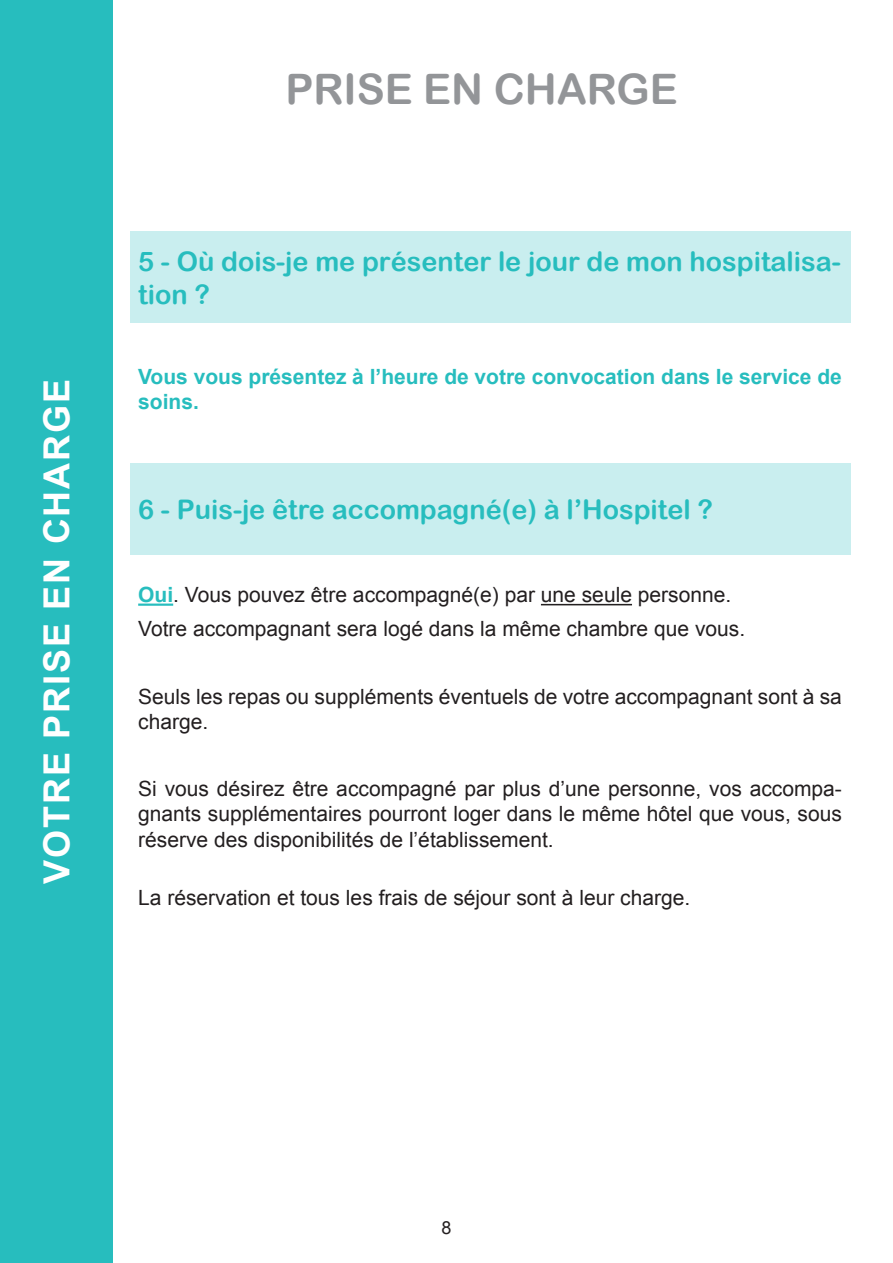
<style>
.page{position:relative;width:893px;height:1263px;background:#fff}
.page>*{position:absolute;margin:0;border:0;box-sizing:border-box;transform-origin:0 0}
.t1{font:42px "Arial Rounded MT Bold";color:#939598}
.t2{font:700 36px "Arial";letter-spacing:.05em;color:#fff}
.t3{font:27px/32.4px "Arial Rounded MT Bold";color:#27bdbe}
.t4{font:21px/25.2px "Arial";color:#231f20}
.t5{font:700 21px/25.2px "Arial";color:#27bdbe}
.t6{font:18px "Arial";color:#231f20}
.s1{font-weight:700;color:#27bdbe}
</style>
<div class="page">
<div style="left:0;top:0;width:113px;height:1263px;background:#27bdbe"></div>
<div style="left:130px;top:232px;width:720px;height:91px;background:#c9eeef"></div>
<div style="left:130px;top:463px;width:720px;height:92px;background:#c9eeef"></div>
<hr style="left:138px;top:603px;width:35px;height:3px;background:#27bdbe">
<hr style="left:541px;top:604px;width:91px;height:1px;background:#231f20">
<p class="t2" style="left:33px;top:883px;width:506px;rotate:-90deg">VOTRE PRISE EN CHARGE</p>
<p class="t1" style="left:285px;top:64px;width:394px">PRISE EN CHARGE</p>
<p class="t3" style="left:138px;top:245px;width:704px">5 - Où dois-je me présenter le jour de mon hospitalisa&shy;tion ?</p>
<p class="t5" style="left:138px;top:365px;width:705px">Vous vous présentez à l’heure de votre convocation dans le service de soins.</p>
<p class="t3" style="left:138px;top:493px;width:576px">6 - Puis-je être accompagné(e) à l’Hospitel ?</p>
<p class="t4" style="left:138px;top:583px;width:595px"><span class="s1">Oui</span>. Vous pouvez être accompagné(e) par une seule personne.</p>
<p class="t4" style="left:138px;top:616px;width:608px">Votre accompagnant sera logé dans la même chambre que vous.</p>
<p class="t4" style="left:138px;top:684px;width:705px">Seuls les repas ou suppléments éventuels de votre accompagnant sont à sa charge.</p>
<p class="t4" style="left:138px;top:776px;width:705px;text-align:justify">Si vous désirez être accompagné par plus d’une personne, vos accompa&shy;gnants supplémentaires pourront loger dans le même hôtel que vous, sous réserve des disponibilités de l’établissement.</p>
<p class="t4" style="left:138px;top:886px;width:554px">La réservation et tous les frais de séjour sont à leur charge.</p>
<p class="t6" style="left:441px;top:1215px;width:12px">8</p>
</div>
